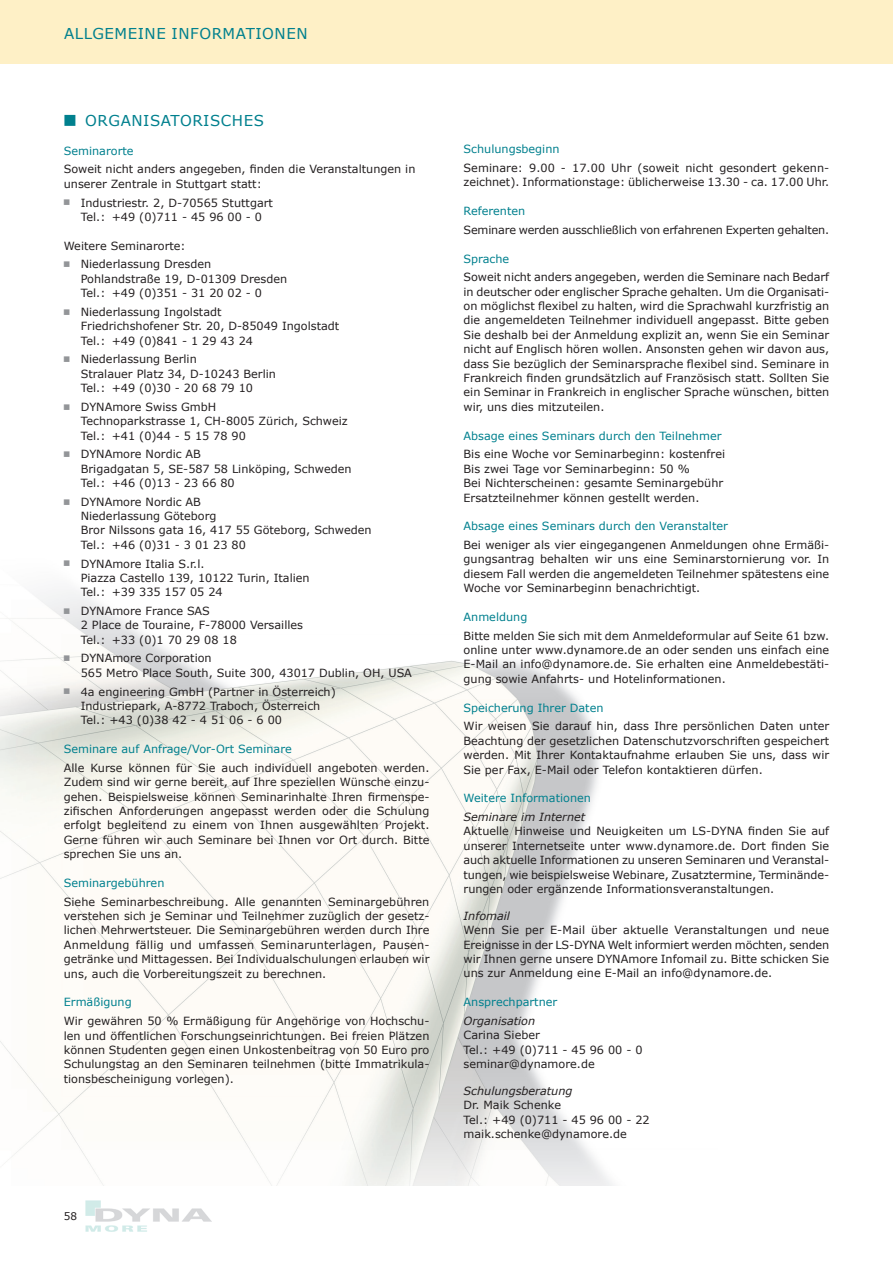
<style>
.page{position:relative;width:893px;height:1263px;background:#fff}
.page>*{position:absolute;margin:0;border:0;box-sizing:border-box;transform-origin:0 0}
.Kopf_links{font:15px "Verdana";letter-spacing:.035em;color:#00808e}
.Text-Fließtext_ohne{font:11.25px/14.4px "Verdana";color:#231f20;text-align:justify}
.Text_fließpunkt-abst{font:11.25px/14.4px "Verdana";color:#231f20}
.Text_Fließtext{font:11.25px/14.4px "Verdana";color:#231f20}
.Text_fließpunkt-abst-2{font:11.25px "Verdana";color:#00808e}
.Text_fließpunkt{font:11.25px "Verdana";color:#231f20}
.Text-Fließtext_ohne-2{font:italic 11.25px "Verdana";color:#231f20}
.Text_Fließtext-2{font:11.25px "Verdana";color:#00808e}
.t1{font:10.5px "Verdana";color:#231f20}
</style>
<div class="page">
<img style="left:85px;top:1200px;width:127px;height:32px">
<hr style="left:64px;top:1222px;width:361px;height:1px;background:#fff">
<img style="left:0;top:590px;width:613px;height:596px">
<div style="left:0;top:0;width:893px;height:64px;background:#fef0c6"></div>
<p class="Kopf_links" style="left:64px;top:23px;width:245px">ALLGEMEINE INFORMATIONEN</p>
<p class="Kopf_links" style="left:85px;top:110px;width:180px">ORGANISATORISCHES</p>
<p class="Text_fließpunkt-abst-2" style="left:64px;top:143px;width:71px">Seminarorte</p>
<p class="Text_Fließtext" style="left:64px;top:162px;width:353px">Soweit nicht anders angegeben, finden die Veranstaltungen in unserer Zentrale in Stuttgart statt:</p>
<p class="Text_fließpunkt" style="left:64px;top:195px;width:211px"><sup>■</sup> Industriestr. 2, D-70565 Stuttgart</p>
<p class="Text_fließpunkt" style="left:81px;top:209px;width:183px">Tel.: +49 (0)711 - 45 96 00 - 0</p>
<p class="Text_Fließtext" style="left:64px;top:238px;width:123px">Weitere Seminarorte:</p>
<p class="Text_fließpunkt-abst" style="left:81px;top:257px;width:208px;text-indent:-17px"><sup>■</sup> Niederlassung Dresden<br>Pohlandstraße 19, D-01309 Dresden<br>Tel.: +49 (0)351 - 31 20 02 - 0</p>
<p class="Text_fließpunkt-abst" style="left:81px;top:304px;width:260px;text-indent:-17px"><sup>■</sup> Niederlassung Ingolstadt<br>Friedrichshofener Str. 20, D-85049 Ingolstadt<br>Tel.: +49 (0)841 - 1 29 43 24</p>
<p class="Text_fließpunkt-abst" style="left:81px;top:352px;width:197px;text-indent:-17px"><sup>■</sup> Niederlassung Berlin<br>Stralauer Platz 34, D-10243 Berlin<br>Tel.: +49 (0)30 - 20 68 79 10</p>
<p class="Text_fließpunkt-abst" style="left:81px;top:399px;width:269px;text-indent:-17px"><sup>■</sup> DYNAmore Swiss GmbH<br>Technoparkstrasse 1, CH-8005 Zürich, Schweiz<br>Tel.: +41 (0)44 - 5 15 78 90</p>
<p class="Text_fließpunkt-abst" style="left:81px;top:447px;width:272px;text-indent:-17px"><sup>■</sup> DYNAmore Nordic AB<br>Brigadgatan 5, SE-587 58 Linköping, Schweden<br>Tel.: +46 (0)13 - 23 66 80</p>
<p class="Text_fließpunkt-abst" style="left:81px;top:494px;width:292px;text-indent:-17px"><sup>■</sup> DYNAmore Nordic AB<br>Niederlassung Göteborg<br>Bror Nilssons gata 16, 417 55 Göteborg, Schweden<br>Tel.: +46 (0)31 - 3 01 23 80</p>
<p class="Text_fließpunkt-abst" style="left:81px;top:556px;width:230px;text-indent:-17px"><sup>■</sup> DYNAmore Italia S.r.l.<br>Piazza Castello 139, 10122 Turin, Italien<br>Tel.: +39 335 157 05 24</p>
<p class="Text_fließpunkt-abst" style="left:81px;top:604px;width:224px;text-indent:-17px"><sup>■</sup> DYNAmore France SAS<br>2 Place de Touraine, F-78000 Versailles<br>Tel.: +33 (0)1 70 29 08 18</p>
<p class="Text_fließpunkt-abst" style="left:81px;top:651px;width:333px;text-indent:-17px"><sup>■</sup> DYNAmore Corporation<br>565 Metro Place South, Suite 300, 43017 Dublin, OH, USA</p>
<p class="Text_fließpunkt" style="left:64px;top:684px;width:274px"><sup>■</sup> 4a engineering GmbH (Partner in Österreich)</p>
<p class="Text_fließpunkt" style="left:81px;top:698px;width:241px">Industriepark, A-8772 Traboch, Österreich</p>
<p class="Text_fließpunkt" style="left:81px;top:712px;width:203px">Tel.: +43 (0)38 42 - 4 51 06 - 6 00</p>
<p class="Text_fließpunkt-abst-2" style="left:64px;top:741px;width:230px">Seminare auf Anfrage/Vor-Ort Seminare</p>
<p class="Text-Fließtext_ohne" style="left:64px;top:760px;width:367px">Alle Kurse können für Sie auch individuell angeboten werden.<br>Zudem sind wir gerne bereit, auf Ihre speziellen Wünsche einzu&shy;gehen. Beispielsweise können Seminarinhalte Ihren firmenspe&shy;zifischen Anforderungen angepasst werden oder die Schulung erfolgt begleitend zu einem von Ihnen ausgewählten Projekt.<br>Gerne führen wir auch Seminare bei Ihnen vor Ort durch. Bitte sprechen Sie uns an.</p>
<p class="Text_fließpunkt-abst-2" style="left:64px;top:875px;width:102px">Seminargebühren</p>
<p class="Text-Fließtext_ohne" style="left:64px;top:894px;width:367px;text-align:left">Siehe Seminarbeschreibung. Alle genannten Seminargebühren verstehen sich je Seminar und Teilnehmer zuzüglich der gesetz&shy;lichen Mehrwertsteuer. Die Seminargebühren werden durch Ihre Anmeldung fällig und umfassen Seminarunterlagen, Pausen&shy;getränke und Mittagessen. Bei Individualschulungen erlauben wir uns, auch die Vorbereitungszeit zu berechnen.</p>
<p class="Text_fließpunkt-abst-2" style="left:64px;top:995px;width:69px">Ermäßigung</p>
<p class="Text-Fließtext_ohne" style="left:64px;top:1014px;width:367px">Wir gewähren 50 % Ermäßigung für Angehörige von Hochschu&shy;len und öffentlichen Forschungseinrichtungen. Bei freien Plätzen können Studenten gegen einen Unkostenbeitrag von 50 Euro pro Schulungstag an den Seminaren teilnehmen (bitte Immatrikula&shy;tionsbescheinigung vorlegen).</p>
<p class="t1" style="left:64px;top:1209px;width:15px">58</p>
<p class="Text_fließpunkt-abst-2" style="left:463px;top:141px;width:98px">Schulungsbeginn</p>
<p class="Text-Fließtext_ohne" style="left:463px;top:160px;width:367px">Seminare: 9.00 - 17.00 Uhr (soweit nicht gesondert gekenn&shy;zeichnet). Informationstage: üblicherweise 13.30 - ca. 17.00 Uhr.</p>
<p class="Text_fließpunkt-abst-2" style="left:463px;top:203px;width:63px">Referenten</p>
<p class="Text-Fließtext_ohne" style="left:463px;top:222px;width:367px">Seminare werden ausschließlich von erfahrenen Experten gehalten.</p>
<p class="Text_fließpunkt-abst-2" style="left:463px;top:251px;width:47px">Sprache</p>
<p class="Text-Fließtext_ohne" style="left:463px;top:270px;width:367px">Soweit nicht anders angegeben, werden die Seminare nach Bedarf in deutscher oder englischer Sprache gehalten. Um die Organisati&shy;on möglichst flexibel zu halten, wird die Sprachwahl kurzfristig an die angemeldeten Teilnehmer individuell angepasst. Bitte geben Sie deshalb bei der Anmeldung explizit an, wenn Sie ein Seminar nicht auf Englisch hören wollen. Ansonsten gehen wir davon aus, dass Sie bezüglich der Seminarsprache flexibel sind. Seminare in Frankreich finden grundsätzlich auf Französisch statt. Sollten Sie ein Seminar in Frankreich in englischer Sprache wünschen, bitten wir, uns dies mitzuteilen.</p>
<p class="Text_fließpunkt-abst-2" style="left:464px;top:428px;width:259px">Absage eines Seminars durch den Teilnehmer</p>
<p class="Text-Fließtext_ohne" style="left:464px;top:447px;width:263px">Bis eine Woche vor Seminarbeginn: kostenfrei</p>
<p class="Text-Fließtext_ohne" style="left:464px;top:461px;width:228px">Bis zwei Tage vor Seminarbeginn: 50 %</p>
<p class="Text-Fließtext_ohne" style="left:464px;top:476px;width:261px">Bei Nichterscheinen: gesamte Seminargebühr</p>
<p class="Text-Fließtext_ohne" style="left:464px;top:490px;width:237px">Ersatzteilnehmer können gestellt werden.</p>
<p class="Text_fließpunkt-abst-2" style="left:464px;top:518px;width:266px">Absage eines Seminars durch den Veranstalter</p>
<p class="Text-Fließtext_ohne" style="left:464px;top:538px;width:367px;text-align:left">Bei weniger als vier eingegangenen Anmeldungen ohne Ermäßi&shy;gungsantrag behalten wir uns eine Seminarstornierung vor. In diesem Fall werden die angemeldeten Teilnehmer spätestens eine Woche vor Seminarbeginn benachrichtigt.</p>
<p class="Text_fließpunkt-abst-2" style="left:464px;top:609px;width:65px">Anmeldung</p>
<p class="Text-Fließtext_ohne" style="left:464px;top:628px;width:367px">Bitte melden Sie sich mit dem Anmeldeformular auf Seite 61 bzw. online unter www.dynamore.de an oder senden uns einfach eine E-Mail an info@dynamore.de. Sie erhalten eine Anmeldebestäti&shy;gung sowie Anfahrts- und Hotelinformationen.</p>
<p class="Text_fließpunkt-abst-2" style="left:464px;top:700px;width:142px">Speicherung Ihrer Daten</p>
<p class="Text-Fließtext_ohne" style="left:464px;top:719px;width:367px">Wir weisen Sie darauf hin, dass Ihre persönlichen Daten unter Beachtung der gesetzlichen Datenschutzvorschriften gespeichert werden. Mit Ihrer Kontaktaufnahme erlauben Sie uns, dass wir Sie per Fax, E-Mail oder Telefon kontaktieren dürfen.</p>
<p class="Text_fließpunkt-abst-2" style="left:464px;top:790px;width:129px">Weitere Informationen</p>
<p class="Text-Fließtext_ohne-2" style="left:464px;top:809px;width:123px">Seminare im Internet</p>
<p class="Text_Fließtext" style="left:464px;top:824px;width:367px;text-align:justify">Aktuelle Hinweise und Neuigkeiten um LS-DYNA finden Sie auf unserer Internetseite unter www.dynamore.de. Dort finden Sie auch aktuelle Informationen zu unseren Seminaren und Veranstal&shy;tungen, wie beispielsweise Webinare, Zusatztermine, Terminände&shy;rungen oder ergänzende Informationsveranstaltungen.</p>
<p class="Text-Fließtext_ohne-2" style="left:464px;top:908px;width:48px">Infomail</p>
<p class="Text-Fließtext_ohne" style="left:464px;top:923px;width:367px">Wenn Sie per E-Mail über aktuelle Veranstaltungen und neue Ereignisse in der LS-DYNA Welt informiert werden möchten, senden wir Ihnen gerne unsere DYNAmore Infomail zu. Bitte schicken Sie uns zur Anmeldung eine E-Mail an info@dynamore.de.</p>
<p class="Text_Fließtext-2" style="left:464px;top:994px;width:95px">Ansprechpartner</p>
<p class="Text-Fließtext_ohne-2" style="left:464px;top:1013px;width:73px">Organisation</p>
<p class="Text-Fließtext_ohne" style="left:464px;top:1028px;width:181px">Carina Sieber<br>Tel.: +49 (0)711 - 45 96 00 - 0</p>
<p class="Text_Fließtext" style="left:464px;top:1056px;width:133px">seminar@dynamore.de</p>
<p class="Text-Fließtext_ohne-2" style="left:464px;top:1083px;width:110px">Schulungsberatung</p>
<p class="Text-Fließtext_ohne" style="left:464px;top:1098px;width:188px">Dr. Maik Schenke<br>Tel.: +49 (0)711 - 45 96 00 - 22</p>
<p class="Text-Fließtext_ohne" style="left:464px;top:1126px;width:165px">maik.schenke@dynamore.de</p>
</div>
